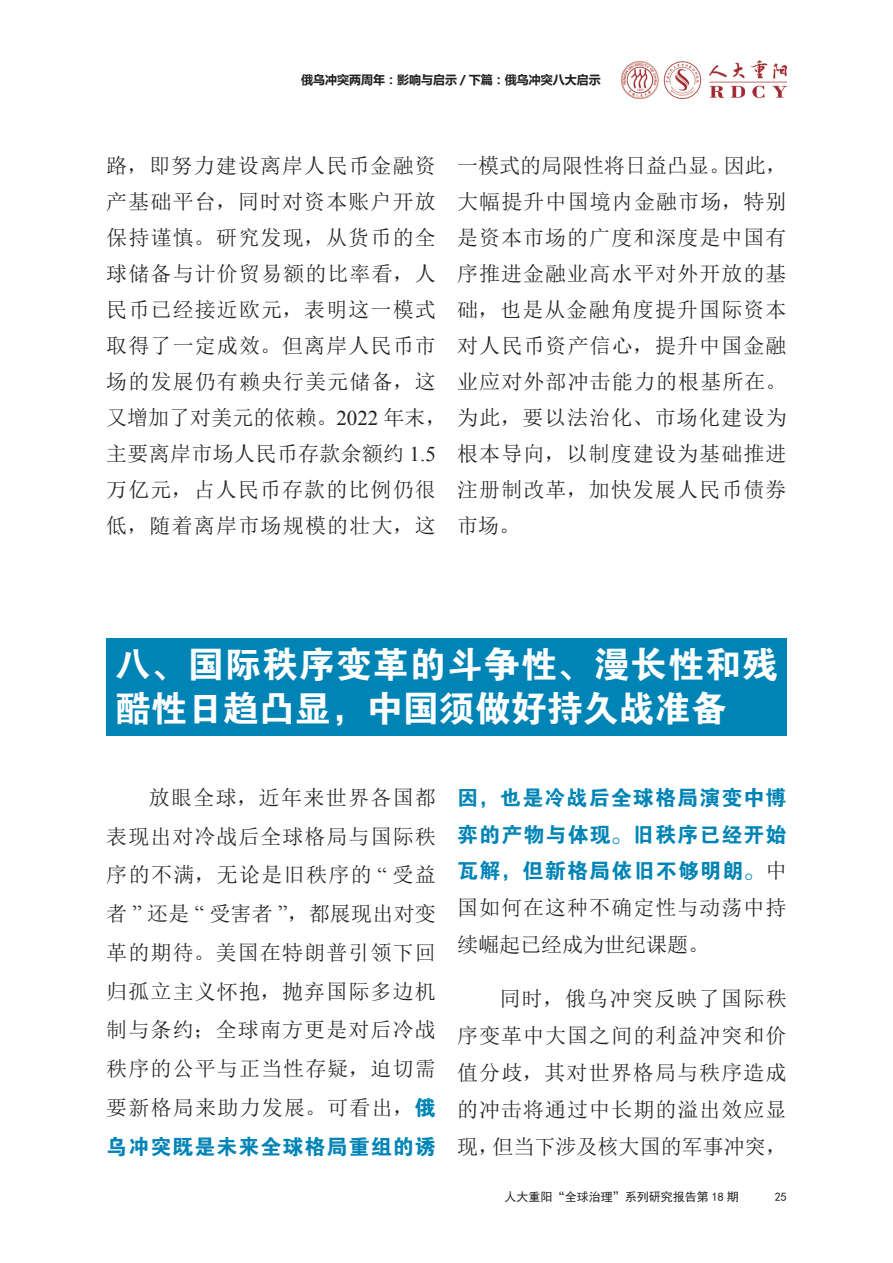
<style>
.page{position:relative;width:893px;height:1263px;background:#fff}
.page>*{position:absolute;margin:0;border:0;box-sizing:border-box;transform-origin:0 0}
.t1{font:36px/43.2px "FZDHTJW GB1 0";color:#fff}
.t2{font:21px/36px "Sim Sun";letter-spacing:.055em;color:#231f20;text-align:justify}
.t3{font:21px/36.9px "FZDHTJW GB1 0";letter-spacing:.055em;color:#0084b6;text-align:justify}
.t4{font:700 12px "Microsoft Ya Hei";color:#231f20}
.t5{font:12px "Sim Hei";color:#231f20}
.s1{font-family:"Times New Roman"}
.s2{font-family:"FZDHTJW GB1 0";color:#0084b6}
.s3{font-family:"Sim Sun";color:#231f20}
</style>
<div class="page">
<img style="left:622px;top:61px;width:165px;height:38px">
<div style="left:106px;top:638px;width:681px;height:97px;background:#0084b6"></div>
<p class="t4" style="left:301px;top:71px;width:301px">俄乌冲突两周年：影响与启示 / 下篇：俄乌冲突八大启示</p>
<p class="t2" style="left:106px;top:148px;width:342px;text-align:left">路，即努力建设离岸人民币金融资产基础平台，同时对资本账户开放保持谨慎。研究发现，从货币的全球储备与计价贸易额的比率看，人民币已经接近欧元，表明这一模式取得了一定成效。但离岸人民币市场的发展仍有赖央行美元储备，这又增加了对美元的依赖。<span class="s1">2022</span> 年末，主要离岸市场人民币存款余额约 <span class="s1">1.5</span>万亿元，占人民币存款的比例仍很低，随着离岸市场规模的壮大，这</p>
<p class="t2" style="left:457px;top:148px;width:331px">一模式的局限性将日益凸显。因此，大幅提升中国境内金融市场，特别是资本市场的广度和深度是中国有序推进金融业高水平对外开放的基础，也是从金融角度提升国际资本对人民币资产信心，提升中国金融业应对外部冲击能力的根基所在。为此，要以法治化、市场化建设为根本导向，以制度建设为基础推进注册制改革，加快发展人民币债券市场。</p>
<h1 class="t1" style="left:115px;top:644px;width:665px">八、国际秩序变革的斗争性、漫长性和残酷性日趋凸显，中国须做好持久战准备</h1>
<p class="t2" style="left:106px;top:778px;width:331px;line-height:38.7px;text-indent:43px">放眼全球，近年来世界各国都表现出对冷战后全球格局与国际秩序的不满，无论是旧秩序的 <span class="s1">“</span> 受益者 <span class="s1">”</span> 还是 <span class="s1">“</span> 受害者 <span class="s1">”</span>，都展现出对变革的期待。美国在特朗普引领下回归孤立主义怀抱，抛弃国际多边机制与条约；全球南方更是对后冷战秩序的公平与正当性存疑，迫切需要新格局来助力发展。可看出，<span class="s2">俄</span></p>
<p class="t3" style="left:106px;top:1128px;width:331px">乌冲突既是未来全球格局重组的诱</p>
<p class="t3" style="left:457px;top:779px;width:331px">因，也是冷战后全球格局演变中博弈的产物与体现。旧秩序已经开始瓦解，但新格局依旧不够明朗。<span class="s3">中</span></p>
<p class="t2" style="left:457px;top:889px;width:331px;line-height:36.9px">国如何在这种不确定性与动荡中持续崛起已经成为世纪课题。</p>
<p class="t2" style="left:457px;top:980px;width:331px;line-height:36.9px;text-indent:43px">同时，俄乌冲突反映了国际秩序变革中大国之间的利益冲突和价值分歧，其对世界格局与秩序造成的冲击将通过中长期的溢出效应显现，但当下涉及核大国的军事冲突，</p>
<p class="t5" style="left:505px;top:1191px;width:235px">人大重阳“全球治理”系列研究报告第 18 期</p>
<p class="t5" style="left:775px;top:1191px;width:13px">25</p>
</div>
